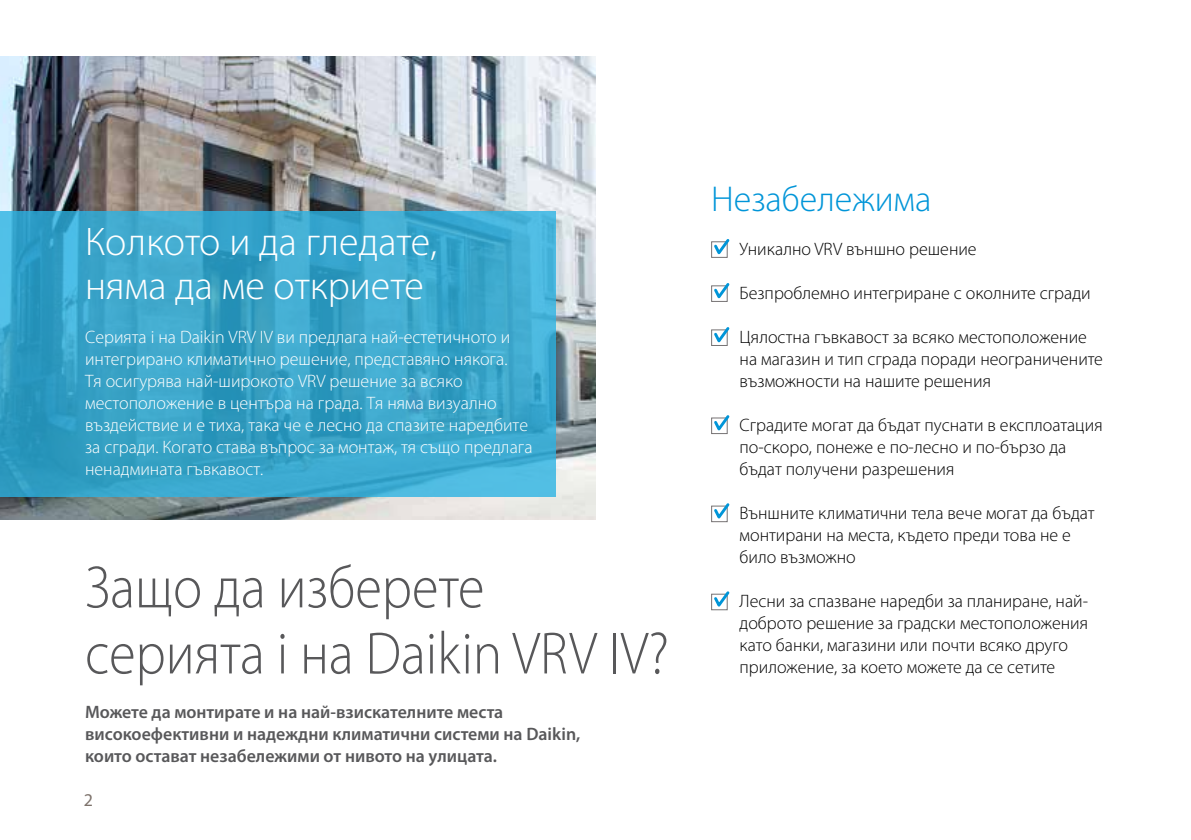
<style>
.page{position:relative;width:1191px;height:840px;background:#fff}
.page>*{position:absolute;margin:0;border:0;box-sizing:border-box;transform-origin:0 0}
.t1{font:300 60px/66px "Myriad Pro";color:#58585a;scale:.91 1}
.t2{font:300 40px/44px "Myriad Pro";color:#fff}
.t3{font:300 36px "Myriad Pro";color:#0095d8}
.t4{font:300 18px/22px "Myriad Pro";color:#000}
.t5{font:300 18px/22px "Myriad Pro";color:#fff}
.t6{font:600 18px/22px "Myriad Pro";color:#58585a}
.t7{font:18px "Myriad Pro";color:#7d726b}
</style>
<div class="page">
<img style="left:0;top:57px;width:595px;height:462px">
<svg style="left:711px;top:239px;width:19px;height:19px"></svg>
<svg style="left:711px;top:283px;width:19px;height:19px"></svg>
<svg style="left:711px;top:327px;width:19px;height:19px"></svg>
<svg style="left:711px;top:415px;width:19px;height:19px"></svg>
<svg style="left:711px;top:503px;width:19px;height:19px"></svg>
<svg style="left:711px;top:591px;width:19px;height:19px"></svg>
<svg style="left:0;top:211px;width:555px;height:285px;background:#39a4ca"></svg>
<h2 class="t2" style="left:85px;top:220px;width:354px">Колкото и да гледате, няма да ме откриете</h2>
<p class="t5" style="left:85px;top:326px;width:449px">Серията i на Daikin VRV IV ви предлага най-естетичното и интегрирано климатично решение, представяно някога.<br>Тя осигурява най-широкото VRV решение за всяко местоположение в центъра на града. Тя няма визуално въздействие и е тиха, така че е лесно да спазите наредбите за сгради. Когато става въпрос за монтаж, тя също предлага ненадмината гъвкавост.</p>
<h1 class="t1" style="left:85px;top:555px;width:643px">Защо да изберете серията i на Daikin VRV IV?</h1>
<p class="t6" style="left:85px;top:700px;width:497px">Можете да монтирате и на най-взискателните места високоефективни и надеждни климатични системи на Daikin, които остават незабележими от нивото на улицата.</p>
<p class="t7" style="left:84px;top:788px;width:11px">2</p>
<h3 class="t3" style="left:711px;top:179px;width:222px">Незабележима</h3>
<p class="t4" style="left:739px;top:238px;width:239px">Уникално VRV външно решение</p>
<p class="t4" style="left:739px;top:282px;width:353px">Безпроблемно интегриране с околните сгради</p>
<p class="t4" style="left:739px;top:326px;width:365px">Цялостна гъвкавост за всяко местоположение на магазин и тип сграда поради неограничените възможности на нашите решения</p>
<p class="t4" style="left:739px;top:414px;width:365px">Сградите могат да бъдат пуснати в експлоатация по-скоро, понеже е по-лесно и по-бързо да бъдат получени разрешения</p>
<p class="t4" style="left:739px;top:502px;width:357px">Външните климатични тела вече могат да бъдат монтирани на места, където преди това не е било възможно</p>
<p class="t4" style="left:739px;top:590px;width:350px">Лесни за спазване наредби за планиране, най&shy;доброто решение за градски местоположения като банки, магазини или почти всяко друго приложение, за което можете да се сетите</p>
</div>
